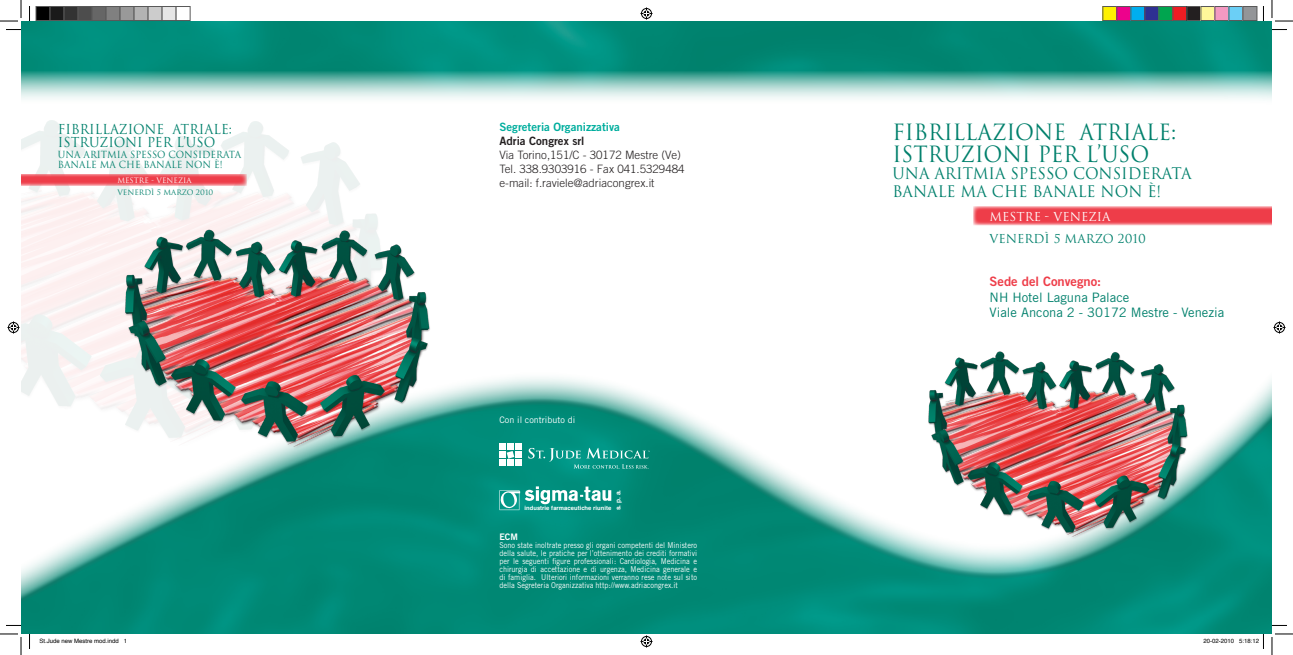
<style>
.page{position:relative;width:1293px;height:655px;background:#fff}
.page>*{position:absolute;margin:0;border:0;box-sizing:border-box;transform-origin:0 0}
.Normale{font:21.8px/21.8px "Trajan";color:#00806c;scale:.95 1}
.Normale-2{font:15.6px "Trajan";color:#00806c;scale:.96 1}
.Normale-3{font:13.4px/13.4px "Trajan";color:#00806c;scale:.95 1}
.t1{font:13px "Trade Gothic LT Std";color:#00806c}
.Normale-4{font:13px "Trade Gothic LT Std Bd 2";color:#ee3d49}
.Normale-5{font:12px "Trajan";color:#00806c}
.Normale-6{font:12px "Trajan";color:#fff}
.Normale-7{font:300 11.5px "Trade Gothic LT Std";color:#231f20}
.Normale-8{font:11.5px "Trade Gothic LT Std Bd 2";color:#00ae9e}
.Normale-9{font:11.5px "Trade Gothic LT Std Bd 2";color:#231f20}
.Normale-10{font:9.5px "Trajan";color:#00806c;scale:.96 1}
.Normale-11{font:9px "Trade Gothic LT Std";color:#fff}
.Normale-12{font:9px "Trade Gothic LT Std Bd 2";color:#fff}
.Normale-13{font:8px/8px "Trade Gothic LT Std";color:#fff;text-align:justify;scale:.91 1}
.Normale-14{font:7.4px "Trajan";color:#00806c}
.Normale-15{font:7.4px "Trajan";color:#fff}
.t2{font:700 6.6px "Helvetica";color:#fff}
.t3{font:6px "Helvetica";color:#000}
.t4{font:700 5.9px "Helvetica";letter-spacing:.005em;color:#fff}
</style>
<div class="page">
<img style="left:21px;top:21px;width:1250px;height:46px">
<div style="left:21px;top:67px;width:1250px;height:566px;background:#231f20;opacity:.75"></div>
<svg style="left:973px;top:206px;width:298px;height:19px;background:#ef545e"></svg>
<svg style="left:528px;top:447px;width:121px;height:22px;background:#23a091"></svg>
<div style="left:499px;top:443px;width:6px;height:7px;background:#fff"></div>
<div style="left:515px;top:443px;width:6px;height:7px;background:#fff"></div>
<div style="left:507px;top:443px;width:6px;height:7px;background:#fff"></div>
<svg style="left:499px;top:450px;width:22px;height:15px"></svg>
<svg style="left:499px;top:486px;width:112px;height:24px"></svg>
<img style="left:919px;top:344px;width:290px;height:203px">
<img style="left:21px;top:108px;width:401px;height:358px">
<img style="left:115px;top:222px;width:340px;height:238px">
<svg style="left:21px;top:174px;width:225px;height:11px;background:#ee535d"></svg>
<svg style="left:6px;top:29px;width:15px;height:1px"></svg>
<svg style="left:1271px;top:29px;width:15px;height:1px"></svg>
<svg style="left:6px;top:625px;width:15px;height:1px"></svg>
<svg style="left:1271px;top:624px;width:15px;height:2px"></svg>
<svg style="left:29px;top:6px;width:1px;height:15px"></svg>
<svg style="left:29px;top:633px;width:1px;height:15px"></svg>
<svg style="left:0;top:0;width:22px;height:22px"></svg>
<svg style="left:0;top:633px;width:22px;height:21px"></svg>
<svg style="left:1270px;top:0;width:22px;height:22px"></svg>
<svg style="left:1270px;top:633px;width:22px;height:21px"></svg>
<svg style="left:640px;top:8px;width:12px;height:12px"></svg>
<svg style="left:640px;top:635px;width:12px;height:12px"></svg>
<svg style="left:8px;top:321px;width:12px;height:12px"></svg>
<svg style="left:1273px;top:321px;width:12px;height:12px"></svg>
<div style="left:36px;top:6px;width:14px;height:14px;background:#000"></div>
<div style="left:36px;top:6px;width:15px;height:15px;border:1px solid #595959"></div>
<div style="left:50px;top:6px;width:14px;height:14px;background:#1a1a1a"></div>
<div style="left:50px;top:6px;width:15px;height:15px;border:1px solid #595959"></div>
<div style="left:64px;top:6px;width:14px;height:14px;background:#333"></div>
<div style="left:64px;top:6px;width:15px;height:15px;border:1px solid #595959"></div>
<div style="left:78px;top:6px;width:14px;height:14px;background:#4d4d4d"></div>
<div style="left:78px;top:6px;width:15px;height:15px;border:1px solid #595959"></div>
<div style="left:92px;top:6px;width:14px;height:14px;background:#666"></div>
<div style="left:92px;top:6px;width:15px;height:15px;border:1px solid #595959"></div>
<div style="left:106px;top:6px;width:14px;height:14px;background:#808080"></div>
<div style="left:106px;top:6px;width:15px;height:15px;border:1px solid #595959"></div>
<div style="left:120px;top:6px;width:14px;height:14px;background:#999"></div>
<div style="left:120px;top:6px;width:15px;height:15px;border:1px solid #595959"></div>
<div style="left:134px;top:6px;width:14px;height:14px;background:#b3b3b3"></div>
<div style="left:134px;top:6px;width:15px;height:15px;border:1px solid #595959"></div>
<div style="left:148px;top:6px;width:14px;height:14px;background:#ccc"></div>
<div style="left:148px;top:6px;width:15px;height:15px;border:1px solid #595959"></div>
<div style="left:162px;top:6px;width:14px;height:14px;background:#e6e6e6"></div>
<div style="left:162px;top:6px;width:15px;height:15px;border:1px solid #595959"></div>
<div style="left:176px;top:6px;width:15px;height:15px;border:1px solid #595959"></div>
<div style="left:1102px;top:6px;width:14px;height:14px;background:#fff101"></div>
<div style="left:1102px;top:6px;width:15px;height:15px;border:1px solid #595959"></div>
<div style="left:1116px;top:6px;width:14px;height:14px;background:#ed028c"></div>
<div style="left:1116px;top:6px;width:15px;height:15px;border:1px solid #595959"></div>
<div style="left:1130px;top:6px;width:14px;height:14px;background:#00aeef"></div>
<div style="left:1130px;top:6px;width:15px;height:15px;border:1px solid #595959"></div>
<div style="left:1144px;top:6px;width:14px;height:14px;background:#2e3092"></div>
<div style="left:1144px;top:6px;width:15px;height:15px;border:1px solid #595959"></div>
<div style="left:1158px;top:6px;width:14px;height:14px;background:#00a54f"></div>
<div style="left:1158px;top:6px;width:15px;height:15px;border:1px solid #595959"></div>
<div style="left:1172px;top:6px;width:14px;height:14px;background:#ee1d23"></div>
<div style="left:1172px;top:6px;width:15px;height:15px;border:1px solid #595959"></div>
<div style="left:1186px;top:6px;width:14px;height:14px;background:#231f20"></div>
<div style="left:1186px;top:6px;width:15px;height:15px;border:1px solid #595959"></div>
<div style="left:1200px;top:6px;width:14px;height:14px;background:#fff79a"></div>
<div style="left:1200px;top:6px;width:15px;height:15px;border:1px solid #595959"></div>
<div style="left:1214px;top:6px;width:14px;height:14px;background:#f499c2"></div>
<div style="left:1214px;top:6px;width:15px;height:15px;border:1px solid #595959"></div>
<div style="left:1228px;top:6px;width:14px;height:14px;background:#6bcff6"></div>
<div style="left:1228px;top:6px;width:15px;height:15px;border:1px solid #595959"></div>
<div style="left:1242px;top:6px;width:14px;height:14px;background:#939598"></div>
<div style="left:1242px;top:6px;width:15px;height:15px;border:1px solid #595959"></div>
<svg style="left:1202px;top:633px;width:61px;height:1px"></svg>
<p class="Normale-3" style="left:58px;top:122px;width:185px">FIBRILLAZIONE ATRIALE:<br>ISTRUZIONI PER L’USO</p>
<p class="Normale-10" style="left:58px;top:148px;width:192px">UNA ARITMIA SPESSO CONSIDERATA</p>
<p class="Normale-10" style="left:58px;top:159px;width:173px">BANALE MA CHE BANALE NON È!</p>
<p class="Normale-15" style="left:117px;top:176px;width:76px">MESTRE - VENEZIA</p>
<p class="Normale-14" style="left:117px;top:188px;width:97px">VENERDÌ 5 MARZO 2010</p>
<p class="Normale-8" style="left:499px;top:120px;width:122px">Segreteria Organizzativa</p>
<p class="Normale-9" style="left:499px;top:134px;width:86px">Adria Congrex srl</p>
<p class="Normale-7" style="left:499px;top:148px;width:183px">Via Torino,151/C - 30172 Mestre (Ve)</p>
<p class="Normale-7" style="left:499px;top:162px;width:186px">Tel. 338.9303916 - Fax 041.5329484</p>
<p class="Normale-7" style="left:499px;top:176px;width:156px">e-mail: f.raviele@adriacongrex.it</p>
<p class="Normale-11" style="left:499px;top:414px;width:77px">Con il contributo di</p>
<p class="t2" style="left:612px;top:510px;width:22px;rotate:-90deg">s. p. a.</p>
<p class="t4" style="left:524px;top:503px;width:88px">industrie farmaceutiche riunite</p>
<p class="Normale-12" style="left:499px;top:531px;width:20px">ECM</p>
<p class="Normale-13" style="left:499px;top:541px;width:219px">Sono state inoltrate presso gli organi competenti del Ministero della salute, le pratiche per l’ottenimento dei crediti formativi per le seguenti figure professionali: Cardiologia, Medicina e chirurgia di accettazione e di urgenza, Medicina generale e di famiglia. Ulteriori informazioni verranno rese note sul sito della Segreteria Organizzativa http://www.adriacongrex.it</p>
<p class="Normale" style="left:892px;top:122px;width:300px">FIBRILLAZIONE ATRIALE:<br>ISTRUZIONI PER L’USO</p>
<p class="Normale-2" style="left:892px;top:164px;width:313px">UNA ARITMIA SPESSO CONSIDERATA</p>
<p class="Normale-2" style="left:892px;top:181px;width:281px">BANALE MA CHE BANALE NON È!</p>
<p class="Normale-6" style="left:989px;top:209px;width:122px">MESTRE - VENEZIA</p>
<p class="Normale-5" style="left:989px;top:232px;width:158px">VENERDÌ 5 MARZO 2010</p>
<p class="Normale-4" style="left:989px;top:273px;width:113px">Sede del Convegno:</p>
<p class="t1" style="left:989px;top:289px;width:141px">NH Hotel Laguna Palace</p>
<p class="t1" style="left:989px;top:304px;width:236px">Viale Ancona 2 - 30172 Mestre - Venezia</p>
<p class="t3" style="left:40px;top:636px;width:89px">St.Jude new Mestre mod.indd 1</p>
<p class="t3" style="left:1203px;top:636px;width:57px">20-02-2010 5:18:12</p>
</div>
